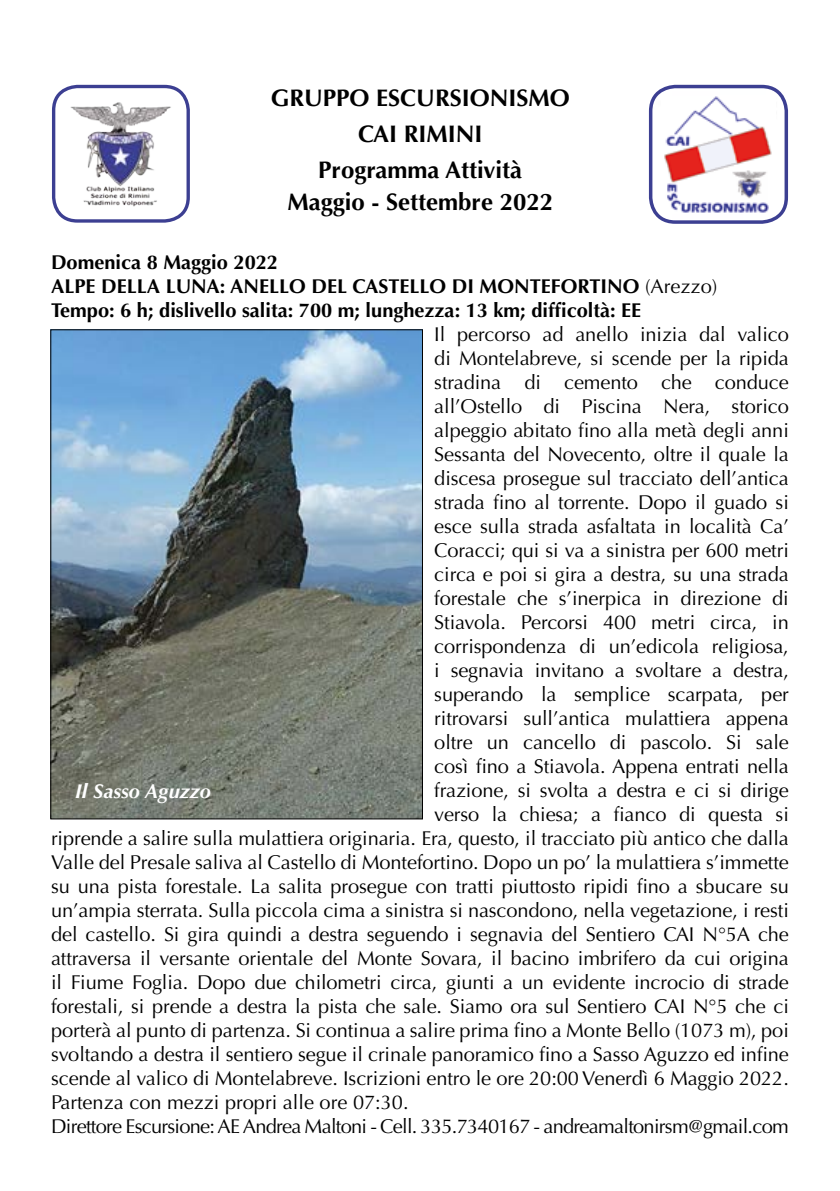
<style>
.page{position:relative;width:840px;height:1191px;background:#fff}
.page>*{position:absolute;margin:0;border:0;box-sizing:border-box;transform-origin:0 0}
.t1{font:700 24px/36px "Optima";color:#000;text-align:center}
.t2{font:20px "Optima";letter-spacing:-.005em;color:#000}
.t3{font:700 20px/24px "Optima";color:#000}
.t4{font:20px "Optima";letter-spacing:-.035em;color:#000}
.t5{font:italic 700 20px "Optima";color:#fff}
.s1{font-weight:400}
</style>
<div class="page">
<img style="left:54px;top:86px;width:132px;height:133px">
<div style="left:52px;top:85px;width:138px;height:138px;border:3px solid #3c3f92;border-radius:24px"></div>
<img style="left:652px;top:87px;width:133px;height:135px">
<div style="left:648px;top:85px;width:139px;height:139px;border:3px solid #3c3f92;border-radius:25px"></div>
<img style="left:661px;top:96px;width:114px;height:117px">
<img style="left:52px;top:331px;width:369px;height:486px">
<p class="t1" style="left:270px;top:80px;width:300px">GRUPPO ESCURSIONISMO<br>CAI RIMINI<br>Programma Attività</p>
<p class="t1" style="left:287px;top:184px;width:267px">Maggio - Settembre 2022</p>
<p class="t3" style="left:51px;top:250px;width:667px">Domenica 8 Maggio 2022<br>ALPE DELLA LUNA: ANELLO DEL CASTELLO DI MONTEFORTINO <span class="s1">(Arezzo)<br></span>Tempo: 6 h; dislivello salita: 700 m; lunghezza: 13 km; difficoltà: EE</p>
<p class="t2" style="left:434px;top:322px;width:356px">Il percorso ad anello inizia dal valico</p>
<p class="t2" style="left:434px;top:346px;width:356px">di Montelabreve, si scende per la ripida</p>
<p class="t2" style="left:434px;top:370px;width:356px">stradina di cemento che conduce</p>
<p class="t2" style="left:434px;top:394px;width:356px">all’Ostello di Piscina Nera, storico</p>
<p class="t2" style="left:434px;top:418px;width:356px">alpeggio abitato fino alla metà degli anni</p>
<p class="t2" style="left:434px;top:442px;width:356px">Sessanta del Novecento, oltre il quale la</p>
<p class="t2" style="left:434px;top:466px;width:356px">discesa prosegue sul tracciato dell’antica</p>
<p class="t2" style="left:434px;top:490px;width:356px">strada fino al torrente. Dopo il guado si</p>
<p class="t2" style="left:434px;top:514px;width:356px">esce sulla strada asfaltata in località Ca’</p>
<p class="t2" style="left:434px;top:538px;width:356px">Coracci; qui si va a sinistra per 600 metri</p>
<p class="t2" style="left:434px;top:562px;width:356px">circa e poi si gira a destra, su una strada</p>
<p class="t2" style="left:434px;top:586px;width:356px">forestale che s’inerpica in direzione di</p>
<p class="t2" style="left:434px;top:610px;width:356px">Stiavola. Percorsi 400 metri circa, in</p>
<p class="t2" style="left:434px;top:634px;width:356px">corrispondenza di un’edicola religiosa,</p>
<p class="t2" style="left:434px;top:658px;width:356px">i segnavia invitano a svoltare a destra,</p>
<p class="t2" style="left:434px;top:682px;width:356px">superando la semplice scarpata, per</p>
<p class="t2" style="left:434px;top:706px;width:356px">ritrovarsi sull’antica mulattiera appena</p>
<p class="t2" style="left:434px;top:730px;width:356px">oltre un cancello di pascolo. Si sale</p>
<p class="t2" style="left:434px;top:754px;width:356px">così fino a Stiavola. Appena entrati nella</p>
<p class="t2" style="left:434px;top:778px;width:356px">frazione, si svolta a destra e ci si dirige</p>
<p class="t2" style="left:434px;top:802px;width:356px">verso la chiesa; a fianco di questa si</p>
<p class="t2" style="left:51px;top:826px;width:739px">riprende a salire sulla mulattiera originaria. Era, questo, il tracciato più antico che dalla</p>
<p class="t2" style="left:51px;top:850px;width:739px">Valle del Presale saliva al Castello di Montefortino. Dopo un po’ la mulattiera s’immette</p>
<p class="t2" style="left:51px;top:874px;width:739px">su una pista forestale. La salita prosegue con tratti piuttosto ripidi fino a sbucare su</p>
<p class="t2" style="left:51px;top:898px;width:739px">un’ampia sterrata. Sulla piccola cima a sinistra si nascondono, nella vegetazione, i resti</p>
<p class="t2" style="left:51px;top:922px;width:739px">del castello. Si gira quindi a destra seguendo i segnavia del Sentiero CAI N°5A che</p>
<p class="t2" style="left:51px;top:946px;width:739px">attraversa il versante orientale del Monte Sovara, il bacino imbrifero da cui origina</p>
<p class="t2" style="left:51px;top:970px;width:739px">il Fiume Foglia. Dopo due chilometri circa, giunti a un evidente incrocio di strade</p>
<p class="t2" style="left:51px;top:994px;width:739px">forestali, si prende a destra la pista che sale. Siamo ora sul Sentiero CAI N°5 che ci</p>
<p class="t2" style="left:51px;top:1018px;width:739px">porterà al punto di partenza. Si continua a salire prima fino a Monte Bello (1073 m), poi</p>
<p class="t2" style="left:51px;top:1042px;width:739px">svoltando a destra il sentiero segue il crinale panoramico fino a Sasso Aguzzo ed infine</p>
<p class="t2" style="left:51px;top:1066px;width:739px">scende al valico di Montelabreve. Iscrizioni entro le ore 20:00 Venerdì 6 Maggio 2022.</p>
<p class="t2" style="left:51px;top:1090px;width:359px">Partenza con mezzi propri alle ore 07:30.</p>
<p class="t4" style="left:51px;top:1114px;width:739px">Direttore Escursione: AE Andrea Maltoni - Cell. 335.7340167 - andreamaltonirsm@gmail.com</p>
<p class="t5" style="left:75px;top:779px;width:137px">Il Sasso Aguzzo</p>
</div>
